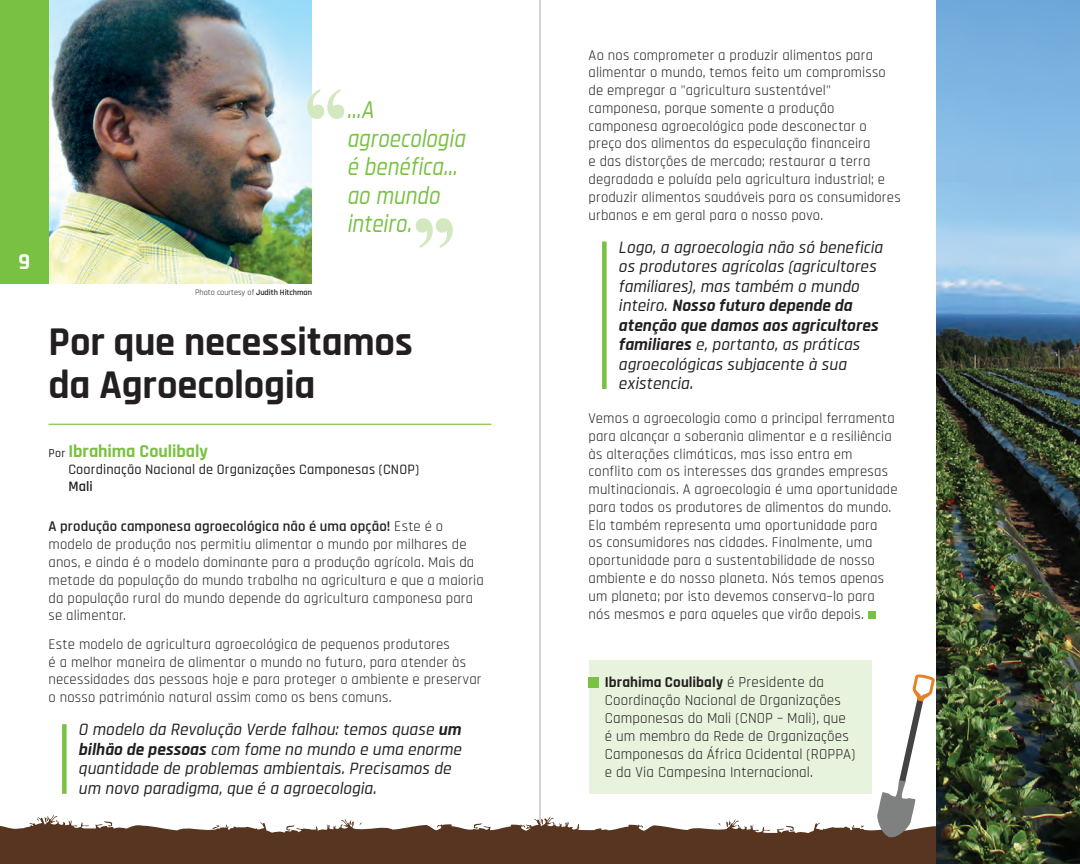
<style>
.page{position:relative;width:1080px;height:864px;background:#fff}
.page>*{position:absolute;margin:0;border:0;box-sizing:border-box;transform-origin:0 0}
.Title_Black_Spanish{font:700 40.5px/43.5px "Rajdhani";letter-spacing:-.005em;color:#231f20}
.Green_Quote{font:italic 500 25.5px/28.5px "Rajdhani";color:#79c142;scale:.9 1}
.Index_Bold{font:700 22.5px "Rajdhani";color:#fff}
.t1{font:700 18px "Rajdhani";letter-spacing:-.005em;color:#79c142}
.t2{font:italic 500 17.25px/19.5px "Rajdhani";color:#231f20}
.Biography{font:15px/18px "Rajdhani";letter-spacing:.01em;color:#231f20}
.Main_Text{font:14.7px/17.7px "Rajdhani";letter-spacing:.01em;color:#231f20}
.t3{font:500 14.25px/17.1px "Rajdhani";letter-spacing:.01em;color:#231f20}
.t4{font:8.25px "Rajdhani";color:#231f20}
.s1{font-weight:600}
.s2{font-weight:500;font-size:12px;color:#231f20}
.s3{font-weight:700}
</style>
<div class="page">
<hr style="left:540px;top:0;width:1px;height:864px;background:#a8a9ad">
<svg style="left:0;top:813px;width:936px;height:51px;fill:#573520"></svg>
<svg style="left:104px;top:821px;width:8px;height:6px"></svg>
<svg style="left:212px;top:825px;width:8px;height:4px"></svg>
<svg style="left:37px;top:817px;width:10px;height:6px"></svg>
<svg style="left:286px;top:825px;width:9px;height:6px"></svg>
<svg style="left:352px;top:821px;width:10px;height:6px"></svg>
<svg style="left:474px;top:823px;width:8px;height:6px"></svg>
<svg style="left:860px;top:825px;width:5px;height:3px"></svg>
<svg style="left:786px;top:826px;width:8px;height:6px"></svg>
<svg style="left:718px;top:822px;width:10px;height:5px"></svg>
<img style="left:49px;top:0;width:263px;height:283px">
<div style="left:868px;top:611px;width:8px;height:8px;background:#79c142"></div>
<div style="left:62px;top:724px;width:5px;height:70px;background:#79c142"></div>
<div style="left:602px;top:241px;width:5px;height:148px;background:#79c142"></div>
<div style="left:589px;top:660px;width:283px;height:134px;background:#e8f3de"></div>
<div style="left:589px;top:677px;width:10px;height:10px;background:#79c142"></div>
<div style="left:0;top:0;width:49px;height:284px;background:#79c142"></div>
<svg style="left:307px;top:89px;width:37px;height:30px"></svg>
<svg style="left:416px;top:218px;width:37px;height:30px"></svg>
<img style="left:936px;top:0;width:144px;height:864px">
<svg style="left:876px;top:674px;width:59px;height:164px"></svg>
<hr style="left:49px;top:424px;width:442px;height:1px;background:#79c142">
<p class="Index_Bold" style="left:18px;top:248px;width:13px">9</p>
<p class="Green_Quote" style="left:347px;top:97px;width:138px">...A agroecologia é benéfica… ao mundo inteiro.</p>
<p class="t4" style="left:195px;top:288px;width:118px">Photo courtesy of <span class="s1">Judith Hitchman</span></p>
<p class="Title_Black_Spanish" style="left:49px;top:321px;width:366px">Por que necessitamos da Agroecologia</p>
<p class="t1" style="left:49px;top:440px;width:161px"><span class="s2">Por</span> Ibrahima Coulibaly</p>
<p class="t3" style="left:68px;top:461px;width:352px">Coordinação Nacional de Organizações Camponesas (CNOP)<br><span class="s1">Mali</span></p>
<p class="Main_Text" style="left:49px;top:518px;width:437px"><span class="s1">A produção camponesa agroecológica não é uma opção!</span> Este é o modelo de produção nos permitiu alimentar o mundo por milhares de anos, e ainda é o modelo dominante para a produção agrícola. Mais da metade da população do mundo trabalha na agricultura e que a maioria da população rural do mundo depende da agricultura camponesa para se alimentar.</p>
<p class="Main_Text" style="left:49px;top:636px;width:434px">Este modelo de agricultura agroecológica de pequenos produtores<br>é a melhor maneira de alimentar o mundo no futuro, para atender às necessidades das pessoas hoje e para proteger o ambiente e preservar o nosso património natural assim como os bens comuns.</p>
<p class="t2" style="left:78px;top:721px;width:388px">O modelo da Revolução Verde falhou: temos quase <span class="s3">um bilhão de pessoas</span> com fome no mundo e uma enorme quantidade de problemas ambientais. Precisamos de um novo paradigma, que é a agroecologia.</p>
<p class="Main_Text" style="left:589px;top:47px;width:314px">Ao nos comprometer a produzir alimentos para alimentar o mundo, temos feito um compromisso de empregar a "agricultura sustentável" camponesa, porque somente a produção camponesa agroecológica pode desconectar o preço dos alimentos da especulação financeira<br>e das distorções de mercado; restaurar a terra degradada e poluída pela agricultura industrial; e produzir alimentos saudáveis para os consumidores urbanos e em geral para o nosso povo.</p>
<p class="t2" style="left:618px;top:238px;width:269px">Logo, a agroecologia não só beneficia os produtores agrícolas (agricultores familiares), mas também o mundo inteiro.<span class="s3">Nosso futuro depende da atenção que damos aos agricultores familiares</span> e, portanto, as práticas agroecológicas subjacente à sua existencia.</p>
<p class="Main_Text" style="left:589px;top:410px;width:311px">Vemos a agroecologia como a principal ferramenta para alcançar a soberania alimentar e a resiliência às alterações climáticas, mas isso entra em conflito com os interesses das grandes empresas multinacionais. A agroecologia é uma oportunidade para todos os produtores de alimentos do mundo.<br>Ela também representa uma oportunidade para<br>os consumidores nas cidades. Finalmente, uma oportunidade para a sustentabilidade de nosso ambiente e do nosso planeta. Nós temos apenas um planeta; por isto devemos conserva–lo para nós mesmos e para aqueles que virão depois.</p>
<p class="Biography" style="left:605px;top:674px;width:252px"><span class="s3">Ibrahima Coulibaly</span> é Presidente da Coordinação Nacional de Organizações Camponesas do Mali (CNOP – Mali), que é um membro da Rede de Organizações Camponesas da África Ocidental (ROPPA) e da Via Campesina Internacional.</p>
</div>
